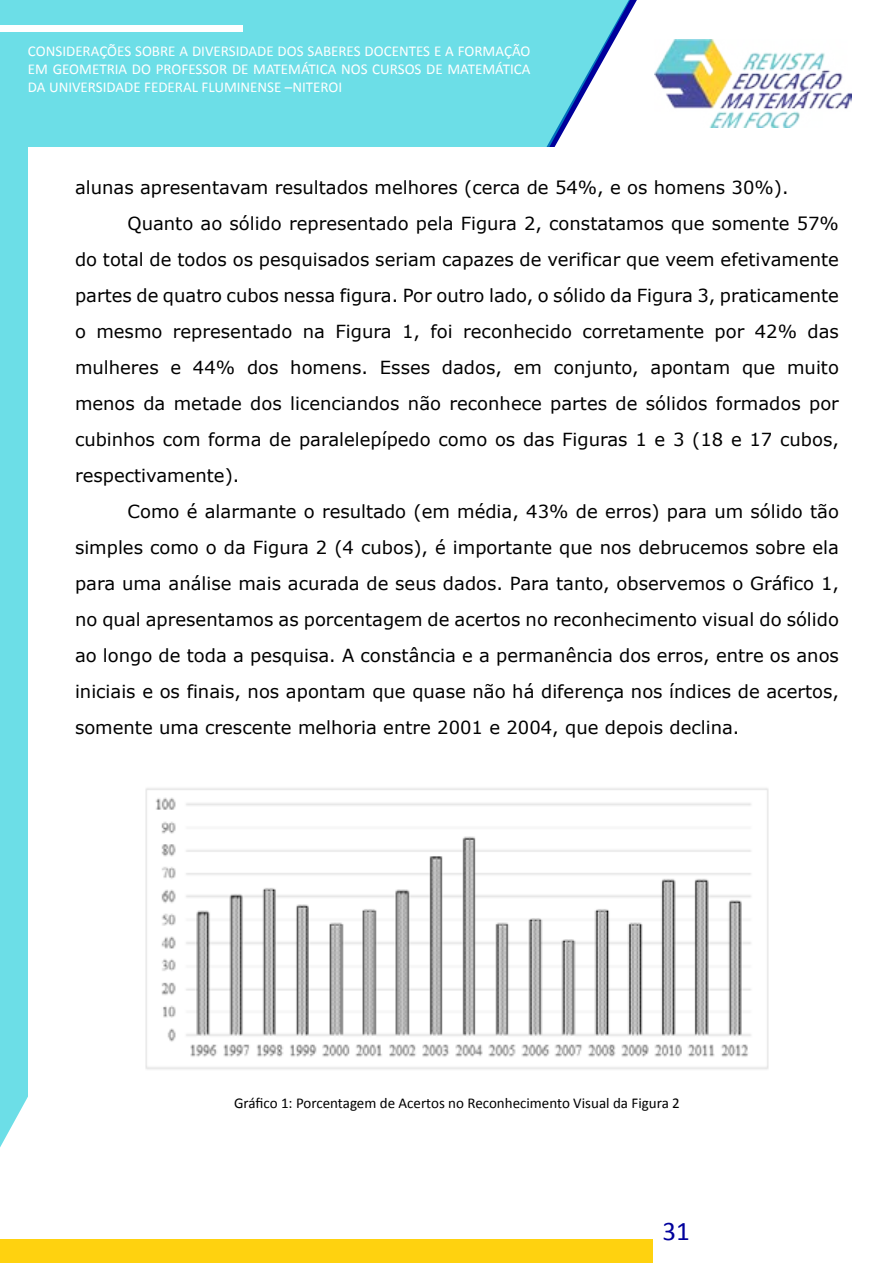
<style>
.page{position:relative;width:893px;height:1263px;background:#fff}
.page>*{position:absolute;margin:0;border:0;box-sizing:border-box;transform-origin:0 0}
.t1{font:27px "Calibri";color:#00009c}
.t2{font:18px "Verdana";color:#000}
.t3{font:15px/18px "Calibri";color:#fff;text-align:justify}
.t4{font:15px "Calibri";color:#000}
</style>
<div class="page">
<img style="left:654px;top:39px;width:197px;height:88px">
<div style="left:0;top:0;width:630px;height:1147px;background:#6cdee7"></div>
<div style="left:0;top:25px;width:242px;height:6px;background:#fff"></div>
<div style="left:0;top:1239px;width:653px;height:24px;background:#ffd20f"></div>
<div style="left:28px;top:148px;width:835px;height:1074px;background:#fff"></div>
<img style="left:145px;top:788px;width:624px;height:282px">
<p class="t3" style="left:28px;top:42px;width:504px">CONSIDERAÇÕES SOBRE A DIVERSIDADE DOS SABERES DOCENTES E A FORMAÇÃO EM GEOMETRIA DO PROFESSOR DE MATEMÁTICA NOS CURSOS DE MATEMÁTICA DA UNIVERSIDADE FEDERAL FLUMINENSE –NITEROI</p>
<p class="t2" style="left:75px;top:175px;width:715px">alunas apresentavam resultados melhores (cerca de 54%, e os homens 30%).</p>
<p class="t2" style="left:128px;top:211px;width:713px">Quanto ao sólido representado pela Figura 2, constatamos que somente 57%</p>
<p class="t2" style="left:75px;top:247px;width:765px">do total de todos os pesquisados seriam capazes de verificar que veem efetivamente</p>
<p class="t2" style="left:75px;top:283px;width:765px">partes de quatro cubos nessa figura. Por outro lado, o sólido da Figura 3, praticamente</p>
<p class="t2" style="left:75px;top:319px;width:765px">o mesmo representado na Figura 1, foi reconhecido corretamente por 42% das</p>
<p class="t2" style="left:75px;top:355px;width:765px">mulheres e 44% dos homens. Esses dados, em conjunto, apontam que muito</p>
<p class="t2" style="left:75px;top:391px;width:765px">menos da metade dos licenciandos não reconhece partes de sólidos formados por</p>
<p class="t2" style="left:75px;top:427px;width:765px">cubinhos com forma de paralelepípedo como os das Figuras 1 e 3 (18 e 17 cubos,</p>
<p class="t2" style="left:75px;top:463px;width:166px">respectivamente).</p>
<p class="t2" style="left:128px;top:499px;width:713px">Como é alarmante o resultado (em média, 43% de erros) para um sólido tão</p>
<p class="t2" style="left:75px;top:535px;width:765px">simples como o da Figura 2 (4 cubos), é importante que nos debrucemos sobre ela</p>
<p class="t2" style="left:75px;top:571px;width:765px">para uma análise mais acurada de seus dados. Para tanto, observemos o Gráfico 1,</p>
<p class="t2" style="left:75px;top:607px;width:765px">no qual apresentamos as porcentagem de acertos no reconhecimento visual do sólido</p>
<p class="t2" style="left:75px;top:643px;width:765px">ao longo de toda a pesquisa. A constância e a permanência dos erros, entre os anos</p>
<p class="t2" style="left:75px;top:679px;width:765px">iniciais e os finais, nos apontam que quase não há diferença nos índices de acertos,</p>
<p class="t2" style="left:75px;top:715px;width:666px">somente uma crescente melhoria entre 2001 e 2004, que depois declina.</p>
<p class="t4" style="left:234px;top:1094px;width:447px">Gráfico 1: Porcentagem de Acertos no Reconhecimento Visual da Figura 2</p>
<h1 class="t1" style="left:662px;top:1213px;width:29px">31</h1>
</div>
